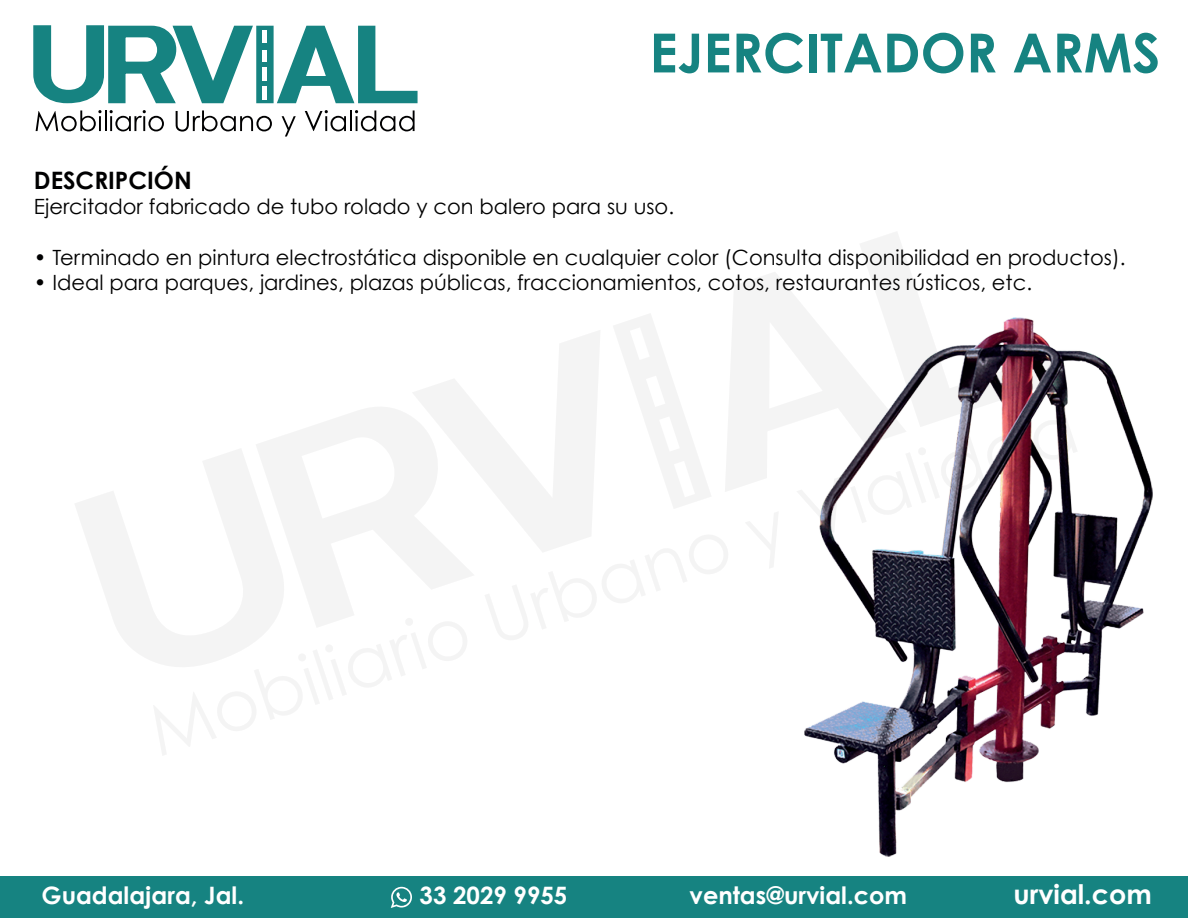
<style>
.page{position:relative;width:1188px;height:918px;background:#fff}
.page>*{position:absolute;margin:0;border:0;box-sizing:border-box;transform-origin:0 0}
.t1{font:700 54px "Century Gothic";color:#168381}
.t2{font:700 27px "Century Gothic";color:#fff}
.t3{font:700 24px "Century Gothic";color:#fff}
.t4{font:700 24px "Century Gothic";color:#000001}
.t5{font:21px "Century Gothic";color:#000001}
</style>
<div class="page">
<svg style="left:33px;top:25px;width:220px;height:79px"></svg>
<div style="left:256px;top:26px;width:18px;height:77px;background:#168381;border:2px solid #168381"></div>
<svg style="left:277px;top:25px;width:141px;height:79px"></svg>
<div style="left:262px;top:31px;width:5px;height:12px;background:#fff"></div>
<svg style="left:36px;top:110px;width:66px;height:21px"></svg>
<hr style="left:105px;top:110px;width:2px;height:21px;background:#000001">
<svg style="left:110px;top:110px;width:54px;height:21px"></svg>
<svg style="left:176px;top:110px;width:96px;height:22px"></svg>
<svg style="left:282px;top:116px;width:14px;height:20px"></svg>
<svg style="left:305px;top:110px;width:41px;height:21px"></svg>
<hr style="left:350px;top:110px;width:2px;height:21px;background:#000001">
<svg style="left:355px;top:110px;width:60px;height:21px"></svg>
<div style="left:262px;top:51px;width:5px;height:11px;background:#fff"></div>
<div style="left:262px;top:67px;width:5px;height:13px;background:#fff"></div>
<div style="left:262px;top:86px;width:5px;height:13px;background:#fff"></div>
<div style="left:0;top:876px;width:1188px;height:42px;background:#168381"></div>
<svg style="left:391px;top:887px;width:21px;height:21px"></svg>
<img style="left:834px;top:350px;width:319px;height:506px">
<svg style="left:75px;top:491px;width:78px;height:170px"></svg>
<svg style="left:153px;top:232px;width:925px;height:524px"></svg>
<h1 class="t1" style="left:650px;top:12px;width:512px">EJERCITADOR ARMS</h1>
<p class="t4" style="left:34px;top:162px;width:159px">DESCRIPCIÓN</p>
<p class="t5" style="left:34px;top:192px;width:642px">Ejercitador fabricado de tubo rolado y con balero para su uso.</p>
<p class="t5" style="left:34px;top:243px;width:1093px">• Terminado en pintura electrostática disponible en cualquier color (Consulta disponibilidad en productos).</p>
<p class="t5" style="left:34px;top:268px;width:1000px">• Ideal para parques, jardines, plazas públicas, fraccionamientos, cotos, restaurantes rústicos, etc.</p>
<p class="t3" style="left:42px;top:878px;width:204px">Guadalajara, Jal.</p>
<p class="t3" style="left:420px;top:878px;width:149px">33 2029 9955</p>
<p class="t3" style="left:690px;top:878px;width:219px">ventas@urvial.com</p>
<p class="t2" style="left:1014px;top:874px;width:140px">urvial.com</p>
</div>
